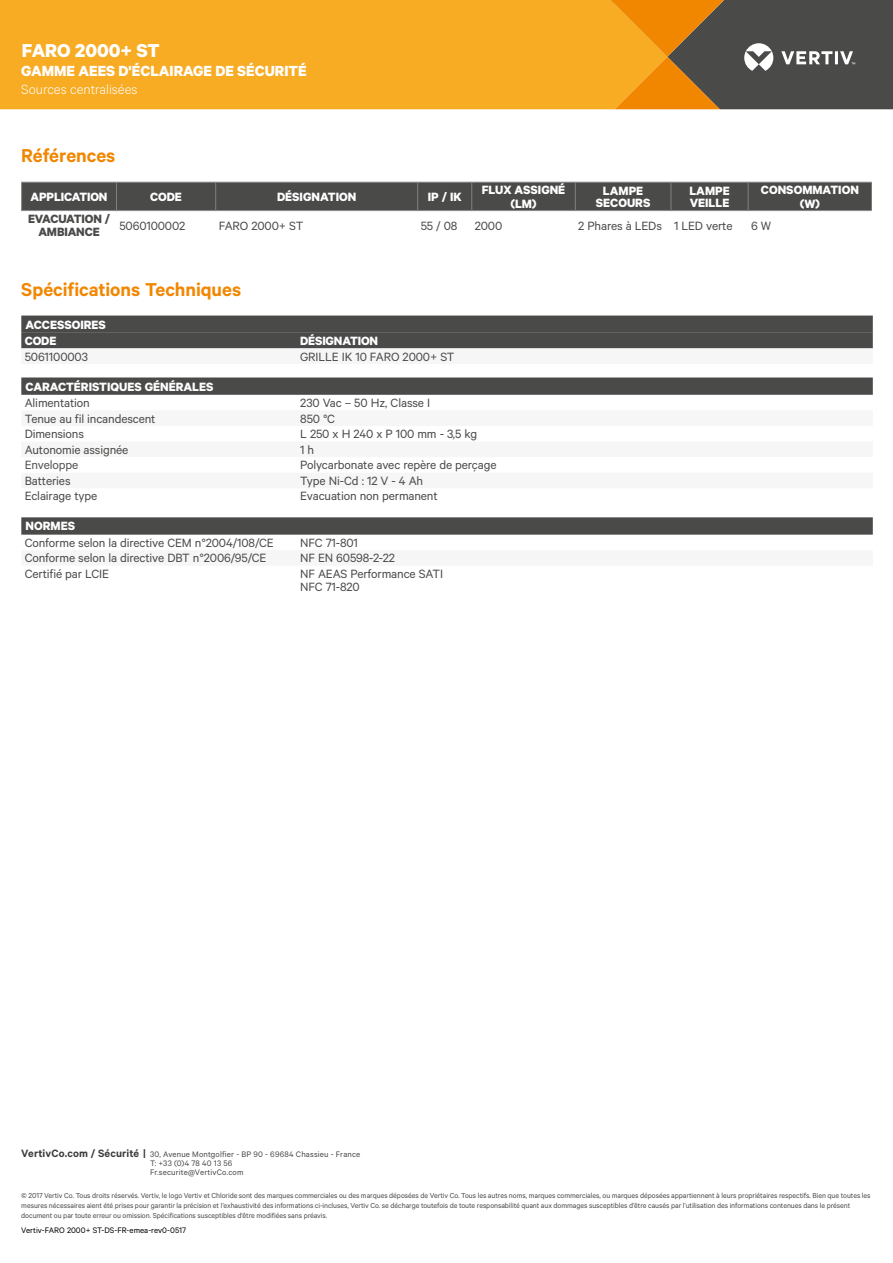
<style>
.page{position:relative;width:893px;height:1263px;background:#fff}
.page>*{position:absolute;margin:0;border:0;box-sizing:border-box;transform-origin:0 0}
.t1{font:600 21px "Calibre";color:#f18700}
.t2{font:700 21px "Calibre";color:#fff}
.t3{font:700 16.5px "Calibre";color:#fff}
.t4{font:300 15px "Calibre";color:#fff}
.t5{font:13.5px/13.5px "Calibre";letter-spacing:-.01em;color:#4a4a49}
.t6{font:700 13.5px/13.5px "Calibre";color:#fff;text-align:center}
.t7{font:700 13.5px/13.5px "Calibre";letter-spacing:-.01em;color:#4a4a49;text-align:center}
.t8{font:13.5px "Calibre";letter-spacing:-.01em;color:#545051}
.t9{font:9px/9px "Calibre";letter-spacing:.02em;color:#4a4a49}
.t10{font:9px "Calibre";color:#000}
.t11{font:8.1px/9.8px "Calibre";letter-spacing:-.005em;color:#4a4a49}
.s1{font-weight:600;font-size:12px;color:#3c3c3b}
</style>
<div class="page">
<div style="left:0;top:0;width:589px;height:109px;background:#f8ac23"></div>
<svg style="left:589px;top:0;width:304px;height:109px;background:#8c6b3a"></svg>
<svg style="left:21px;top:182px;width:851px;height:29px;background:#4e4e4d"></svg>
<svg style="left:21px;top:377px;width:852px;height:18px;background:#515150"></svg>
<svg style="left:21px;top:517px;width:852px;height:18px;background:#515150"></svg>
<div style="left:21px;top:316px;width:852px;height:33px;background:#4a4a49"></div>
<h1 class="t2" style="left:22px;top:37px;width:139px">FARO 2000+ ST</h1>
<h2 class="t3" style="left:21px;top:61px;width:287px">GAMME AEES D'ÉCLAIRAGE DE SÉCURITÉ</h2>
<h3 class="t4" style="left:21px;top:80px;width:118px">Sources centralisées</h3>
<h1 class="t1" style="left:21px;top:143px;width:96px">Références</h1>
<h3 class="t6" style="left:31px;top:190px;width:78px">APPLICATION</h3>
<h3 class="t6" style="left:150px;top:190px;width:33px">CODE</h3>
<h3 class="t6" style="left:277px;top:190px;width:81px">DÉSIGNATION</h3>
<h3 class="t6" style="left:428px;top:190px;width:35px">IP / IK</h3>
<h3 class="t6" style="left:482px;top:183px;width:85px">FLUX ASSIGNÉ (LM)</h3>
<h3 class="t6" style="left:596px;top:184px;width:56px;line-height:12px">LAMPE<br>SECOURS</h3>
<h3 class="t6" style="left:689px;top:184px;width:42px;line-height:12px;text-align:left">LAMPE<br>VEILLE</h3>
<h3 class="t6" style="left:761px;top:183px;width:100px">CONSOMMATION (W)</h3>
<h3 class="t7" style="left:28px;top:212px;width:83px">EVACUATION /<br>AMBIANCE</h3>
<h3 class="t5" style="left:119px;top:218px;width:67px">5060100002</h3>
<h3 class="t5" style="left:219px;top:218px;width:86px">FARO 2000+ ST</h3>
<h3 class="t5" style="left:421px;top:218px;width:38px">55 / 08</h3>
<h3 class="t5" style="left:475px;top:218px;width:29px">2000</h3>
<h3 class="t5" style="left:578px;top:218px;width:156px">2 Phares à LEDs 1 LED verte</h3>
<h3 class="t5" style="left:751px;top:218px;width:22px">6 W</h3>
<h1 class="t1" style="left:21px;top:277px;width:221px">Spécifications Techniques</h1>
<h3 class="t6" style="left:25px;top:316px;width:83px;line-height:16.5px;text-align:left">ACCESSOIRES<br>CODE</h3>
<h3 class="t6" style="left:300px;top:334px;width:79px">DÉSIGNATION</h3>
<h3 class="t5" style="left:25px;top:349px;width:65px">5061100003</h3>
<h3 class="t5" style="left:300px;top:349px;width:156px">GRILLE IK 10 FARO 2000+ ST</h3>
<h3 class="t6" style="left:26px;top:379px;width:189px">CARACTÉRISTIQUES GÉNÉRALES</h3>
<h3 class="t5" style="left:25px;top:395px;width:67px">Alimentation</h3>
<h3 class="t5" style="left:300px;top:395px;width:131px">230 Vac – 50 Hz, Classe I</h3>
<h3 class="t5" style="left:25px;top:411px;width:132px">Tenue au fil incandescent</h3>
<h3 class="t5" style="left:300px;top:411px;width:36px">850 °C</h3>
<h3 class="t5" style="left:25px;top:427px;width:61px">Dimensions</h3>
<h3 class="t5" style="left:300px;top:427px;width:178px">L 250 x H 240 x P 100 mm - 3,5 kg</h3>
<h3 class="t5" style="left:25px;top:442px;width:105px">Autonomie assignée</h3>
<h3 class="t5" style="left:300px;top:442px;width:16px">1 h</h3>
<h3 class="t8" style="left:25px;top:457px;width:55px">Enveloppe</h3>
<h3 class="t5" style="left:300px;top:458px;width:198px">Polycarbonate avec repère de perçage</h3>
<h3 class="t5" style="left:25px;top:473px;width:47px">Batteries</h3>
<h3 class="t5" style="left:300px;top:473px;width:125px">Type Ni-Cd : 12 V - 4 Ah</h3>
<h3 class="t5" style="left:25px;top:489px;width:74px">Eclairage type</h3>
<h3 class="t5" style="left:300px;top:489px;width:139px">Evacuation non permanent</h3>
<h3 class="t6" style="left:26px;top:519px;width:51px">NORMES</h3>
<h3 class="t5" style="left:25px;top:535px;width:251px">Conforme selon la directive CEM n°2004/108/CE</h3>
<h3 class="t5" style="left:300px;top:535px;width:59px">NFC 71-801</h3>
<h3 class="t5" style="left:25px;top:551px;width:243px">Conforme selon la directive DBT n°2006/95/CE</h3>
<h3 class="t5" style="left:300px;top:551px;width:96px">NF EN 60598-2-22</h3>
<h3 class="t5" style="left:25px;top:566px;width:86px">Certifié par LCIE</h3>
<h3 class="t5" style="left:300px;top:566px;width:144px">NF AEAS Performance SATI<br>NFC 71-820</h3>
<p class="t9" style="left:150px;top:1150px;width:212px;text-indent:-129px"><span class="s1">VertivCo.com / Sécurité |</span> 30, Avenue Montgolfier - BP 90 - 69684 Chassieu - France<br>T: +33 (0)4 78 40 13 56<br>Fr.securite@VertivCo.com</p>
<p class="t11" style="left:21px;top:1190px;width:851px">© 2017 Vertiv Co. Tous droits réservés. Vertiv, le logo Vertiv et Chloride sont des marques commerciales ou des marques déposées de Vertiv Co. Tous les autres noms, marques commerciales, ou marques déposées appartiennent à leurs propriétaires respectifs. Bien que toutes les mesures nécessaires aient été prises pour garantir la précision et l’exhaustivité des informations ci-incluses, Vertiv Co. se décharge toutefois de toute responsabilité quant aux dommages susceptibles d’être causés par l’utilisation des informations contenues dans le présent document ou par toute erreur ou omission. Spécifications susceptibles d'être modifiées sans préavis.</p>
<p class="t10" style="left:21px;top:1224px;width:166px">Vertiv-FARO 2000+ ST-DS-FR-emea-rev0-0517</p>
</div>
